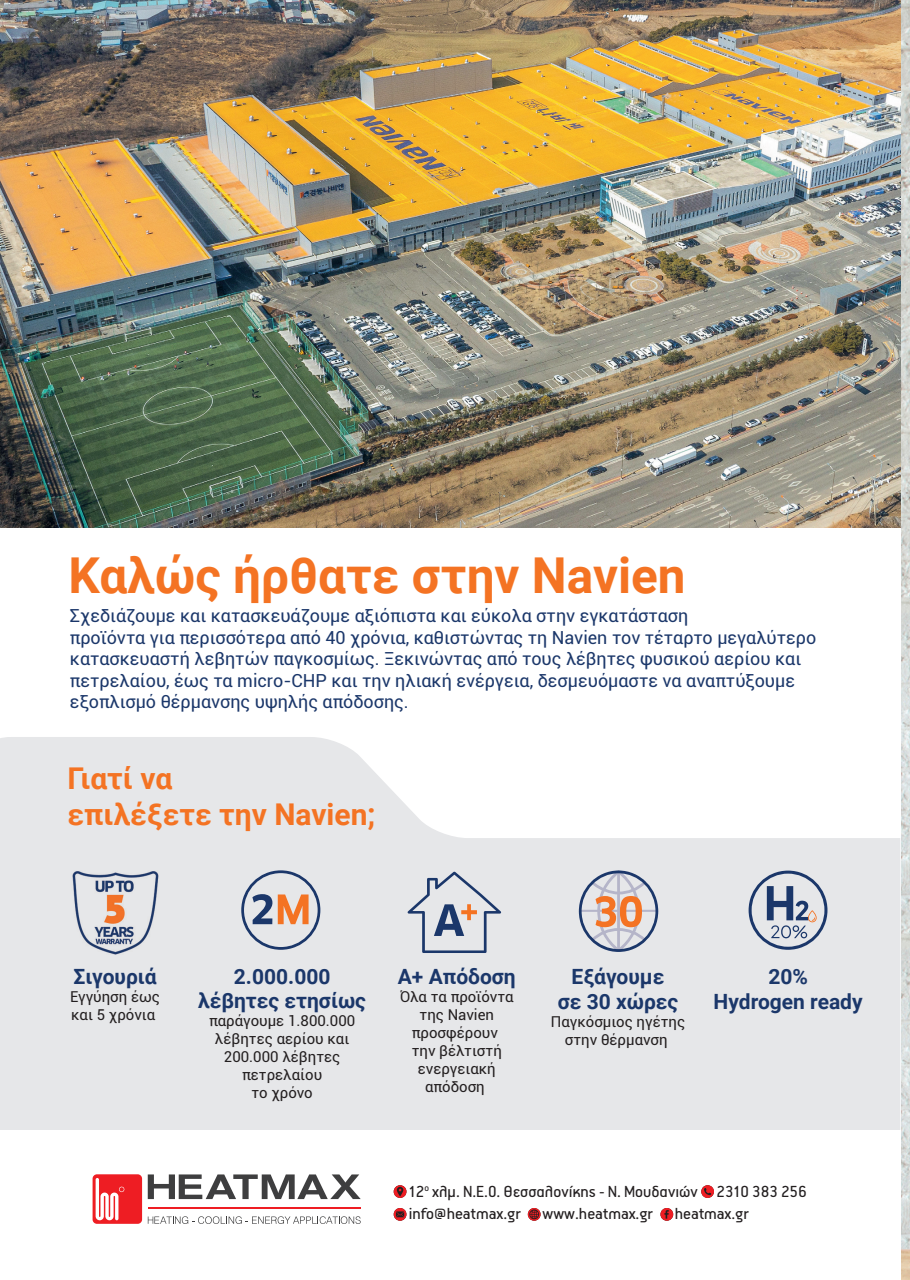
<style>
.page{position:relative;width:910px;height:1280px;background:#fff}
.page>*{position:absolute;margin:0;border:0;box-sizing:border-box;transform-origin:0 0}
.t1{font:700 49.5px "Roboto";color:#f47323}
.t2{font:700 30px/36px "Roboto";color:#f47323}
.t3{font:700 21px/25.2px "Roboto";color:#1b376a;text-align:center}
.t4{font:18px/21.6px "Roboto";color:#1b376a}
.t5{font:18px/21.6px "PF Premier Text";color:#231f20}
.t6{font:15px/18px "Roboto";color:#231f20;text-align:center}
</style>
<div class="page">
<img style="left:901px;top:0;width:9px;height:1280px">
<svg style="left:0;top:737px;width:900px;height:393px;fill:#e6e7e9"></svg>
<svg style="left:749px;top:870px;width:78px;height:80px"></svg>
<svg style="left:241px;top:870px;width:79px;height:80px"></svg>
<svg style="left:407px;top:872px;width:94px;height:81px"></svg>
<svg style="left:579px;top:870px;width:79px;height:82px"></svg>
<img style="left:69px;top:870px;width:92px;height:86px">
<img style="left:0;top:0;width:900px;height:528px">
<svg style="left:394px;top:1185px;width:320px;height:36px"></svg>
<svg style="left:148px;top:1174px;width:213px;height:25px"></svg>
<hr style="left:148px;top:1207px;width:213px;height:1px;background:#ee1d23">
<svg style="left:148px;top:1216px;width:213px;height:8px"></svg>
<div style="left:93px;top:1174px;width:49px;height:50px;background:#ee1d23;border-radius:4px"></div>
<svg style="left:96px;top:1178px;width:28px;height:42px"></svg>
<h1 class="t1" style="left:69px;top:540px;width:619px">Καλώς ήρθατε στην Navien</h1>
<p class="t4" style="left:70px;top:604px;width:748px">Σχεδιάζουμε και κατασκευάζουμε αξιόπιστα και εύκολα στην εγκατάσταση<br>προϊόντα για περισσότερα από 40 χρόνια, καθιστώντας τη Navien τον τέταρτο μεγαλύτερο κατασκευαστή λεβητών παγκοσμίως. Ξεκινώντας από τους λέβητες φυσικού αερίου και πετρελαίου, έως τα micro-CHP και την ηλιακή ενέργεια, δεσμευόμαστε να αναπτύξουμε εξοπλισμό θέρμανσης υψηλής απόδοσης.</p>
<h2 class="t2" style="left:67px;top:759px;width:310px">Γιατί να<br>επιλέξετε την Navien;</h2>
<p class="t3" style="left:73px;top:963px;width:85px">Σιγουριά</p>
<p class="t6" style="left:70px;top:987px;width:91px;text-align:left">Εγγύηση έως και 5 χρόνια</p>
<p class="t3" style="left:198px;top:963px;width:169px;line-height:24px">2.000.000 λέβητες ετησίως</p>
<p class="t6" style="left:209px;top:1011px;width:148px">παράγουμε 1.800.000 λέβητες αερίου και<br>200.000 λέβητες πετρελαίου<br>το χρόνο</p>
<p class="t3" style="left:398px;top:963px;width:119px">A+ Απόδοση</p>
<p class="t6" style="left:400px;top:987px;width:115px">Όλα τα προϊόντα της Navien προσφέρουν την βέλτιστή ενεργειακή απόδοση</p>
<p class="t3" style="left:558px;top:963px;width:122px">Εξάγουμε σε 30 χώρες</p>
<p class="t6" style="left:551px;top:1012px;width:136px">Παγκόσμιος ηγέτης στην θέρμανση</p>
<p class="t3" style="left:714px;top:963px;width:151px">20%<br>Hydrogen ready</p>
<p class="t5" style="left:409px;top:1181px;width:399px">12<sup>ο</sup> χλµ. Ν.Ε.Ο. Θεσσαλονίκης - Ν. Μουδανιών 2310 383 256 info@heatmax.gr www.heatmax.gr heatmax.gr</p>
</div>
